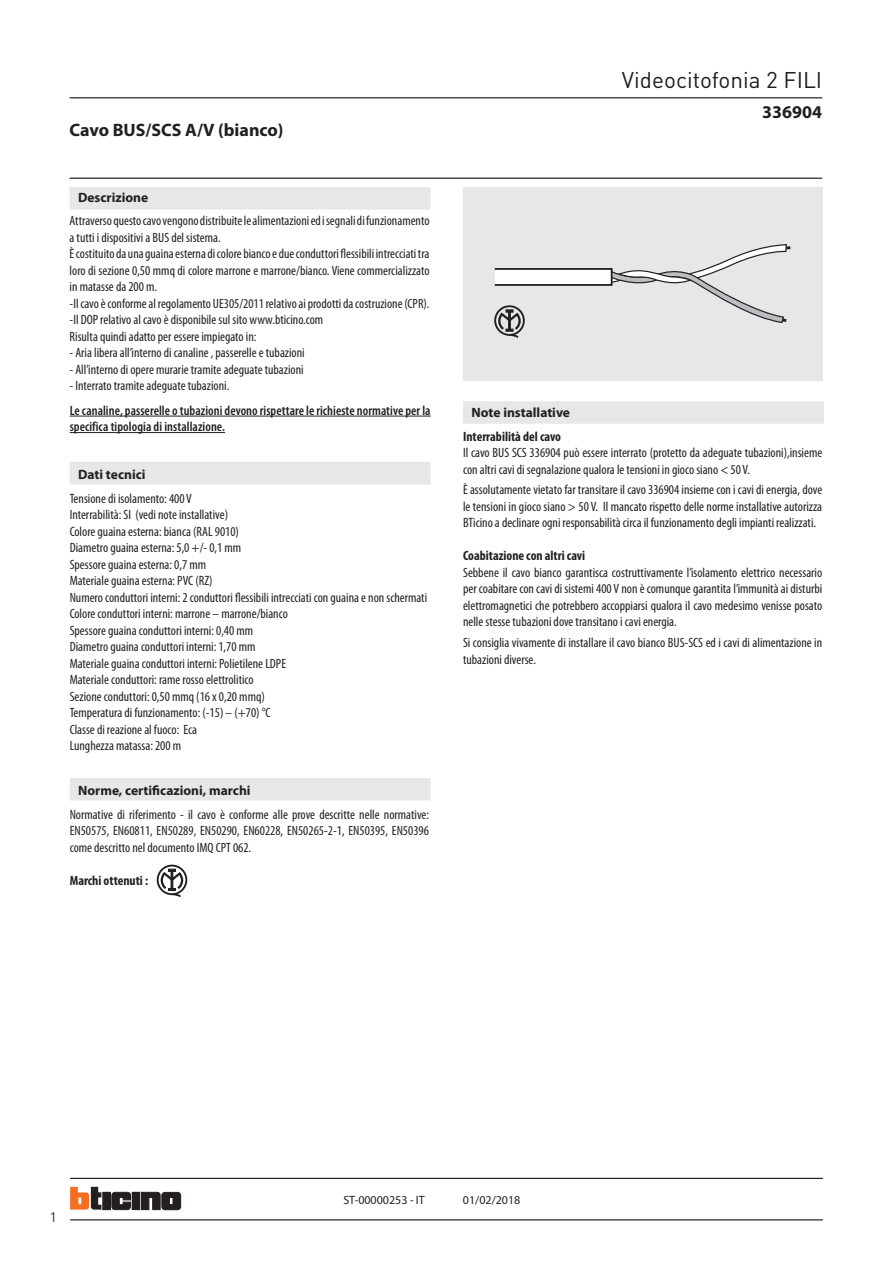
<style>
.page{position:relative;width:893px;height:1263px;background:#fff}
.page>*{position:absolute;margin:0;border:0;box-sizing:border-box;transform-origin:0 0}
.t1{font:22.5px "DIN";color:#231f20}
.t2{font:700 18px "Myriad Pro";color:#231f20}
.t3{font:condensed 13.5px/16.5px "Myriad Pro";color:#231f20}
.t4{font:600 condensed 13.5px/16.5px "Myriad Pro";letter-spacing:.005em;color:#231f20}
.t5{font:700 13.5px "Myriad Pro";color:#231f20}
.t6{font:700 condensed 13.5px "Myriad Pro";color:#231f20}
.t7{font:13.5px "DIN";color:#231f20}
.t8{font:12px "Myriad Pro";color:#231f20}
</style>
<div class="page">
<hr style="left:70px;top:1219px;width:753px;height:1px;background:#231f20">
<hr style="left:70px;top:1178px;width:753px;height:1px;background:#231f20">
<div style="left:103px;top:1192px;width:7px;height:17px;background:#231f20"></div>
<div style="left:132px;top:1192px;width:8px;height:17px;background:#231f20"></div>
<svg style="left:141px;top:1192px;width:40px;height:18px"></svg>
<svg style="left:70px;top:1187px;width:31px;height:22px"></svg>
<svg style="left:112px;top:1192px;width:19px;height:18px"></svg>
<hr style="left:70px;top:97px;width:752px;height:1px;background:#231f20">
<hr style="left:70px;top:178px;width:752px;height:1px;background:#231f20">
<div style="left:463px;top:187px;width:359px;height:193px;background:#e6e7e9"></div>
<div style="left:495px;top:269px;width:117px;height:16px;background:#fff"></div>
<div style="left:494px;top:268px;width:119px;height:18px;border:2px solid #231f20"></div>
<svg style="left:609px;top:244px;width:181px;height:80px"></svg>
<div style="left:494px;top:305px;width:31px;height:31px;border:2px solid #231f20;border-radius:50%"></div>
<svg style="left:497px;top:309px;width:25px;height:29px"></svg>
<div style="left:70px;top:187px;width:361px;height:23px;background:#e6e7e9"></div>
<div style="left:70px;top:778px;width:361px;height:22px;background:#e6e7e9"></div>
<div style="left:70px;top:462px;width:361px;height:22px;background:#e6e7e9"></div>
<div style="left:463px;top:401px;width:361px;height:23px;background:#e6e7e9"></div>
<div style="left:157px;top:865px;width:30px;height:30px;border:2px solid #231f20;border-radius:50%"></div>
<svg style="left:160px;top:869px;width:24px;height:29px"></svg>
<hr style="left:70px;top:416px;width:361px;height:1px;background:#231f20">
<hr style="left:70px;top:432px;width:155px;height:1px;background:#231f20">
<h2 class="t2" style="left:70px;top:118px;width:215px">Cavo BUS/SCS A/V (bianco)</h2>
<p class="t5" style="left:78px;top:189px;width:72px">Descrizione</p>
<p class="t3" style="left:70px;top:213px;width:361px">Attraverso questo cavo vengono distribuite le alimentazioni ed i segnali di funzionamento a tutti i dispositivi a BUS del sistema.<br>È costituito da una guaina esterna di colore bianco e due conduttori flessibili intrecciati tra loro di sezione 0,50 mmq di colore marrone e marrone/bianco. Viene commercializzato in matasse da 200 m.<br>-Il cavo è conforme al regolamento UE305/2011 relativo ai prodotti da costruzione (CPR). -Il DOP relativo al cavo è disponibile sul sito www.bticino.com<br>Risulta quindi adatto per essere impiegato in:</p>
<p class="t3" style="left:70px;top:345px;width:237px">- Aria libera all’interno di canaline , passerelle e tubazioni</p>
<p class="t3" style="left:70px;top:361px;width:236px">- All’interno di opere murarie tramite adeguate tubazioni</p>
<p class="t3" style="left:70px;top:378px;width:161px">- Interrato tramite adeguate tubazioni.</p>
<p class="t4" style="left:70px;top:402px;width:362px">Le canaline, passerelle o tubazioni devono rispettare le richieste normative per la specifica tipologia di installazione.</p>
<p class="t5" style="left:78px;top:466px;width:69px">Dati tecnici</p>
<p class="t3" style="left:70px;top:490px;width:359px">Tensione di isolamento: 400 V<br>Interrabilità: SI (vedi note installative)<br>Colore guaina esterna: bianca (RAL 9010)<br>Diametro guaina esterna: 5,0 +/- 0,1 mm<br>Spessore guaina esterna: 0,7 mm<br>Materiale guaina esterna: PVC (RZ)<br>Numero conduttori interni: 2 conduttori flessibili intrecciati con guaina e non schermati Colore conduttori interni: marrone – marrone/bianco<br>Spessore guaina conduttori interni: 0,40 mm<br>Diametro guaina conduttori interni: 1,70 mm<br>Materiale guaina conduttori interni: Polietilene LDPE<br>Materiale conduttori: rame rosso elettrolitico<br>Sezione conduttori: 0,50 mmq (16 x 0,20 mmq)<br>Temperatura di funzionamento: (-15) – (+70) °C<br>Classe di reazione al fuoco: Eca<br>Lunghezza matassa: 200 m</p>
<p class="t5" style="left:78px;top:782px;width:174px">Norme, certificazioni, marchi</p>
<p class="t3" style="left:70px;top:806px;width:361px;text-align:justify">Normative di riferimento - il cavo è conforme alle prove descritte nelle normative:<br>EN50575, EN60811, EN50289, EN50290, EN60228, EN50265-2-1, EN50395, EN50396 come descritto nel documento IMQ CPT 062.</p>
<p class="t6" style="left:70px;top:872px;width:80px">Marchi ottenuti :</p>
<h1 class="t1" style="left:622px;top:65px;width:202px">Videocitofonia 2 FILI</h1>
<h2 class="t2" style="left:762px;top:100px;width:61px">336904</h2>
<p class="t5" style="left:472px;top:404px;width:100px">Note installative</p>
<p class="t6" style="left:463px;top:428px;width:99px">Interrabilità del cavo</p>
<p class="t3" style="left:463px;top:444px;width:361px">Il cavo BUS SCS 336904 può essere interrato (protetto da adeguate tubazioni),insieme con altri cavi di segnalazione qualora le tensioni in gioco siano &lt; 50 V.</p>
<p class="t3" style="left:463px;top:481px;width:361px;text-align:justify">È assolutamente vietato far transitare il cavo 336904 insieme con i cavi di energia, dove le tensioni in gioco siano &gt; 50 V. Il mancato rispetto delle norme installative autorizza BTicino a declinare ogni responsabilità circa il funzionamento degli impianti realizzati.</p>
<p class="t6" style="left:463px;top:547px;width:124px">Coabitazione con altri cavi</p>
<p class="t3" style="left:463px;top:564px;width:361px;text-align:justify">Sebbene il cavo bianco garantisca costruttivamente l’isolamento elettrico necessario per coabitare con cavi di sistemi 400 V non è comunque garantita l’immunità ai disturbi elettromagnetici che potrebbero accoppiarsi qualora il cavo medesimo venisse posato nelle stesse tubazioni dove transitano i cavi energia.</p>
<p class="t3" style="left:463px;top:634px;width:361px">Si consiglia vivamente di installare il cavo bianco BUS-SCS ed i cavi di alimentazione in tubazioni diverse.</p>
<p class="t7" style="left:50px;top:1208px;width:9px">1</p>
<p class="t8" style="left:343px;top:1192px;width:83px">ST-00000253 - IT</p>
<p class="t8" style="left:463px;top:1192px;width:59px">01/02/2018</p>
</div>
